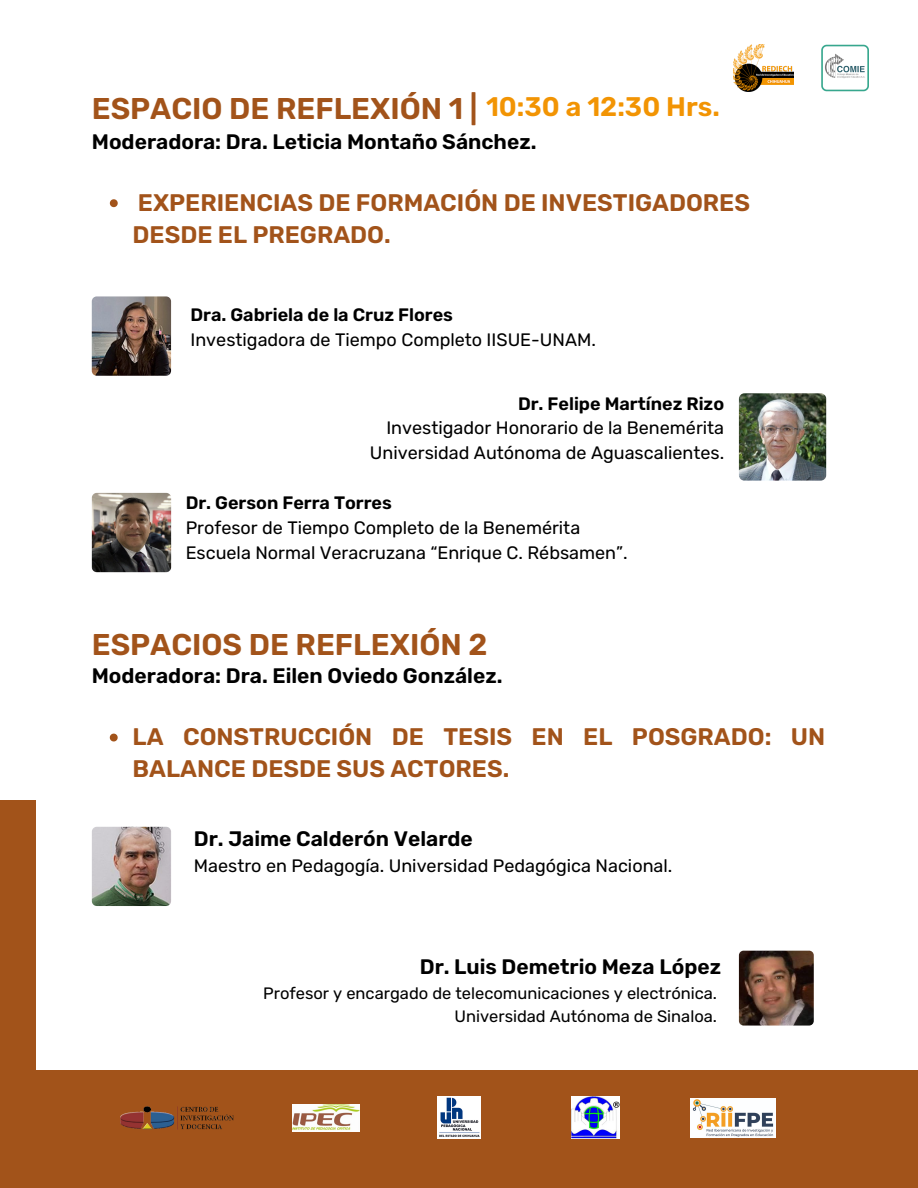
<style>
.page{position:relative;width:918px;height:1188px;background:#fff}
.page>*{position:absolute;margin:0;border:0;box-sizing:border-box;transform-origin:0 0}
.t1{font:600 30px "Rubik";color:#a2531a}
.t2{font:600 26.85px "Rubik";color:#f29403}
.t3{font:600 24px/32.7px "Rubik";color:#a2531a}
.t4{font:600 21px "Rubik";color:#000}
.t5{font:18px "Rubik";color:#000}
.t6{font:600 18px "Rubik";color:#000}
.t7{font:16.5px "Rubik";color:#000}
</style>
<div class="page">
<div style="left:0;top:800px;width:918px;height:388px;background:#a2531a"></div>
<div style="left:36px;top:55px;width:882px;height:1015px;background:#fff"></div>
<img style="left:92px;top:296px;width:79px;height:80px;border-radius:5px">
<svg style="left:110px;top:199px;width:8px;height:8px"></svg>
<img style="left:739px;top:393px;width:87px;height:88px;border-radius:5px">
<img style="left:92px;top:493px;width:79px;height:79px;border-radius:5px">
<svg style="left:110px;top:734px;width:8px;height:7px"></svg>
<img style="left:92px;top:827px;width:79px;height:79px;border-radius:5px">
<img style="left:739px;top:951px;width:75px;height:75px;border-radius:5px">
<img style="left:438px;top:1096px;width:42px;height:43px">
<img style="left:120px;top:1106px;width:114px;height:24px">
<img style="left:572px;top:1097px;width:47px;height:42px">
<img style="left:691px;top:1098px;width:84px;height:40px">
<img style="left:293px;top:1104px;width:66px;height:27px">
<img style="left:733px;top:44px;width:61px;height:48px">
<img style="left:821px;top:44px;width:48px;height:48px">
<p class="t1" style="left:92px;top:91px;width:387px">ESPACIO DE REFLEXIÓN 1 |</p>
<p class="t2" style="left:486px;top:91px;width:235px">10:30 a 12:30 Hrs.</p>
<p class="t4" style="left:92px;top:129px;width:446px">Moderadora: Dra. Leticia Montaño Sánchez.</p>
<p class="t3" style="left:133px;top:186px;width:619px">EXPERIENCIAS DE FORMACIÓN DE INVESTIGADORES<br>DESDE EL PREGRADO.</p>
<p class="t6" style="left:190px;top:304px;width:264px">Dra. Gabriela de la Cruz Flores</p>
<p class="t5" style="left:190px;top:329px;width:407px">Investigadora de Tiempo Completo IISUE-UNAM.</p>
<p class="t6" style="left:518px;top:393px;width:208px">Dr. Felipe Martínez Rizo</p>
<p class="t5" style="left:386px;top:417px;width:339px">Investigador Honorario de la Benemérita</p>
<p class="t5" style="left:370px;top:442px;width:356px">Universidad Autónoma de Aguascalientes.</p>
<p class="t6" style="left:186px;top:493px;width:208px">Dr. Gerson Ferra Torres</p>
<p class="t5" style="left:186px;top:517px;width:396px">Profesor de Tiempo Completo de la Benemérita</p>
<p class="t5" style="left:186px;top:542px;width:443px">Escuela Normal Veracruzana “Enrique C. Rébsamen”.</p>
<p class="t1" style="left:92px;top:627px;width:397px">ESPACIOS DE REFLEXIÓN 2</p>
<p class="t4" style="left:92px;top:663px;width:412px">Moderadora: Dra. Eilen Oviedo González.</p>
<p class="t3" style="left:133px;top:720px;width:694px">LA CONSTRUCCIÓN DE TESIS EN EL POSGRADO: UN<br>BALANCE DESDE SUS ACTORES.</p>
<p class="t4" style="left:194px;top:826px;width:280px">Dr. Jaime Calderón Velarde</p>
<p class="t5" style="left:194px;top:855px;width:480px">Maestro en Pedagogía. Universidad Pedagógica Nacional.</p>
<p class="t4" style="left:420px;top:955px;width:303px">Dr. Luis Demetrio Meza López</p>
<p class="t7" style="left:263px;top:984px;width:455px">Profesor y encargado de telecomunicaciones y electrónica.</p>
<p class="t7" style="left:455px;top:1006px;width:264px">Universidad Autónoma de Sinaloa.</p>
</div>
